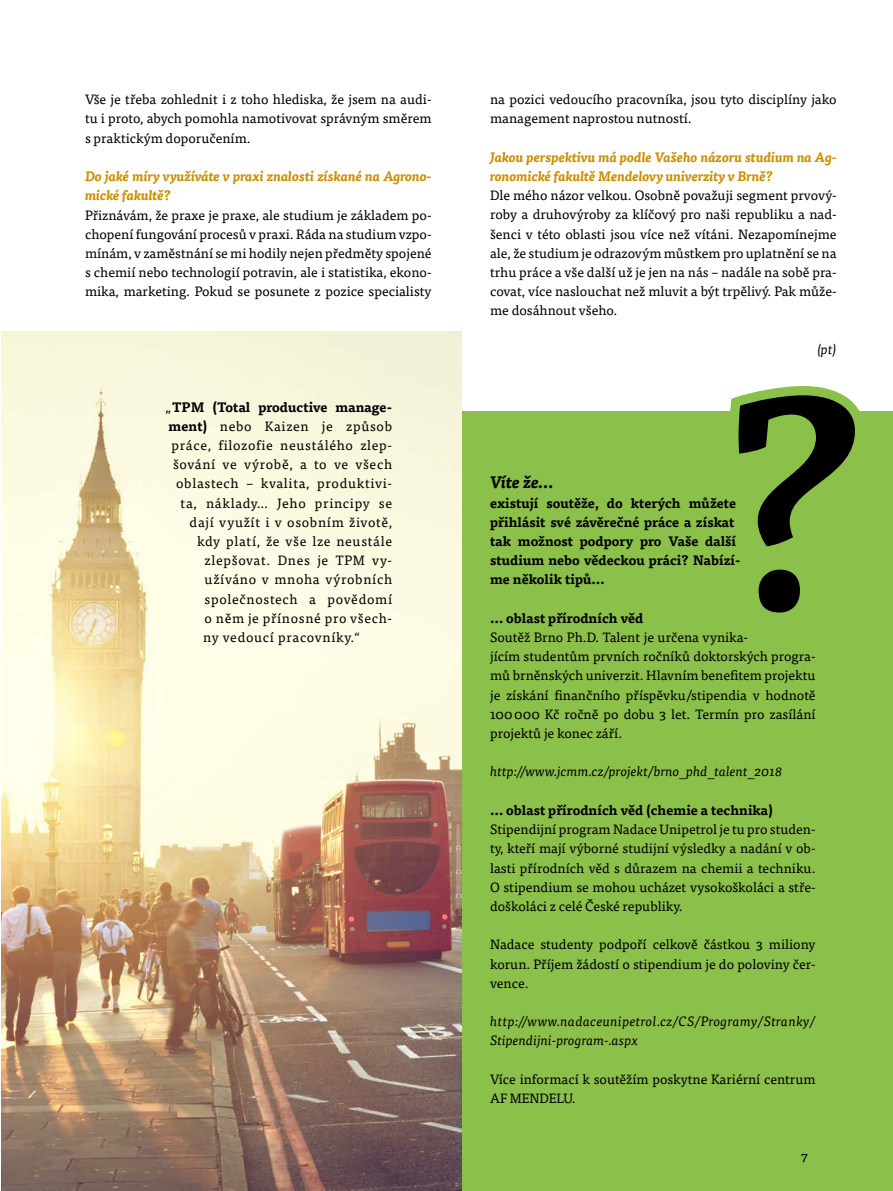
<style>
.page{position:relative;width:893px;height:1191px;background:#fff}
.page>*{position:absolute;margin:0;border:0;box-sizing:border-box;transform-origin:0 0}
.t1{font:italic 700 16.5px "Tisa Pro";letter-spacing:-.01em;color:#000}
.t2{font:13.5px/19.2px "Tisa Pro";color:#000;text-align:justify}
.t3{font:13.5px "Tisa Pro";letter-spacing:.05em;color:#000}
.t4{font:700 13.5px/19.2px "Tisa Pro";color:#000}
.t5{font:italic 700 13.5px/19.2px "Tisa Pro";color:#ca9000}
.t6{font:italic 13.5px/19.2px "Tisa Pro";color:#000}
.s1{font-weight:400}
.s2{font-weight:700}
</style>
<div class="page">
<img style="left:1px;top:332px;width:460px;height:859px">
<hr style="left:0;top:1063px;width:1px;height:128px;background:#000">
<div style="left:462px;top:412px;width:431px;height:779px;background:#8bc04b"></div>
<svg style="left:725px;top:386px;width:144px;height:227px"></svg>
<p class="t2" style="left:85px;top:89px;width:348px">Vše je třeba zohlednit i z toho hlediska, že jsem na audi&shy;tu i proto, abych pomohla namotivovat správným směrem s praktickým doporučením.</p>
<p class="t5" style="left:85px;top:166px;width:348px">Do jaké míry využíváte v praxi znalosti získané na Agrono&shy;mické fakultě?</p>
<p class="t2" style="left:85px;top:204px;width:348px">Přiznávám, že praxe je praxe, ale studium je základem po&shy;chopení fungování procesů v praxi. Ráda na studium vzpo&shy;mínám, v zaměstnání se mi hodily nejen předměty spojené s chemií nebo technologií potravin, ale i statistika, ekono&shy;mika, marketing. Pokud se posunete z pozice specialisty</p>
<p class="t4" style="left:166px;top:396px;width:228px"><span class="s1">„</span>TPM (Total productive manage-</p>
<p class="t3" style="left:169px;top:416px;width:225px"><span class="s2">ment)</span> nebo Kaizen je způsob</p>
<p class="t3" style="left:172px;top:435px;width:222px">práce, filozofie neustálého zlep-</p>
<p class="t3" style="left:173px;top:454px;width:220px">šování ve výrobě, a to ve všech</p>
<p class="t3" style="left:176px;top:474px;width:218px">oblastech – kvalita, produktivi-</p>
<p class="t3" style="left:181px;top:493px;width:213px">ta, náklady… Jeho principy se</p>
<p class="t3" style="left:190px;top:512px;width:204px">dají využít i v osobním životě,</p>
<p class="t3" style="left:197px;top:531px;width:197px">kdy platí, že vše lze neustále</p>
<p class="t3" style="left:205px;top:550px;width:189px">zlepšovat. Dnes je TPM vy-</p>
<p class="t3" style="left:205px;top:570px;width:189px">užíváno v mnoha výrobních</p>
<p class="t3" style="left:205px;top:589px;width:189px">společnostech a povědomí</p>
<p class="t3" style="left:205px;top:608px;width:189px">o něm je přínosné pro všech-</p>
<p class="t3" style="left:203px;top:627px;width:158px">ny vedoucí pracovníky.“</p>
<p class="t2" style="left:490px;top:89px;width:348px">na pozici vedoucího pracovníka, jsou tyto disciplíny jako management naprostou nutností.</p>
<p class="t5" style="left:490px;top:147px;width:348px">Jakou perspektivu má podle Vašeho názoru studium na Ag&shy;ronomické fakultě Mendelovy univerzity v Brně?</p>
<p class="t2" style="left:490px;top:185px;width:348px">Dle mého názor velkou. Osobně považuji segment prvový&shy;roby a druhovýroby za klíčový pro naši republiku a nad&shy;šenci v této oblasti jsou více než vítáni. Nezapomínejme ale, že studium je odrazovým můstkem pro uplatnění se na trhu práce a vše další už je jen na nás – nadále na sobě pra&shy;covat, více naslouchat než mluvit a být trpělivý. Pak může&shy;me dosáhnout všeho.</p>
<p class="t6" style="left:817px;top:339px;width:21px">(pt)</p>
<p class="t1" style="left:490px;top:469px;width:65px">Víte že…</p>
<p class="t4" style="left:490px;top:492px;width:252px">existují soutěže, do kterých můžete přihlásit své závěrečné práce a získat tak možnost podpory pro Vaše další studium nebo vědeckou práci? Nabízí&shy;me několik tipů…</p>
<p class="t4" style="left:490px;top:607px;width:155px">… oblast přírodních věd</p>
<p class="t2" style="left:490px;top:627px;width:327px;text-align:left">Soutěž Brno Ph.D. Talent je určena vynika-<br>jícím studentům prvních ročníků doktorských progra&shy;mů brněnských univerzit. Hlavním benefitem projektu je získání finančního příspěvku/stipendia v hodnotě 100000 Kč ročně po dobu 3 let. Termín pro zasílání projektů je konec září.</p>
<p class="t6" style="left:490px;top:761px;width:294px">http://www.jcmm.cz/projekt/brno_phd_talent_2018</p>
<p class="t4" style="left:490px;top:799px;width:284px">… oblast přírodních věd (chemie a technika)</p>
<p class="t2" style="left:490px;top:819px;width:327px">Stipendijní program Nadace Unipetrol je tu pro studen&shy;ty, kteří mají výborné studijní výsledky a nadání v ob&shy;lasti přírodních věd s důrazem na chemii a techniku.<br>O stipendium se mohou ucházet vysokoškoláci a stře&shy;doškoláci z celé České republiky.</p>
<p class="t2" style="left:490px;top:934px;width:327px">Nadace studenty podpoří celkově částkou 3 miliony korun. Příjem žádostí o stipendium je do poloviny čer&shy;vence.</p>
<p class="t6" style="left:490px;top:1011px;width:327px">http://www.nadaceunipetrol.cz/CS/Programy/Stranky/<br>Stipendijni-program-.aspx</p>
<p class="t2" style="left:490px;top:1068px;width:327px">Více informací k soutěžím poskytne Kariérní centrum<br>AF MENDELU.</p>
<p class="t2" style="left:801px;top:1145px;width:8px">7</p>
</div>
